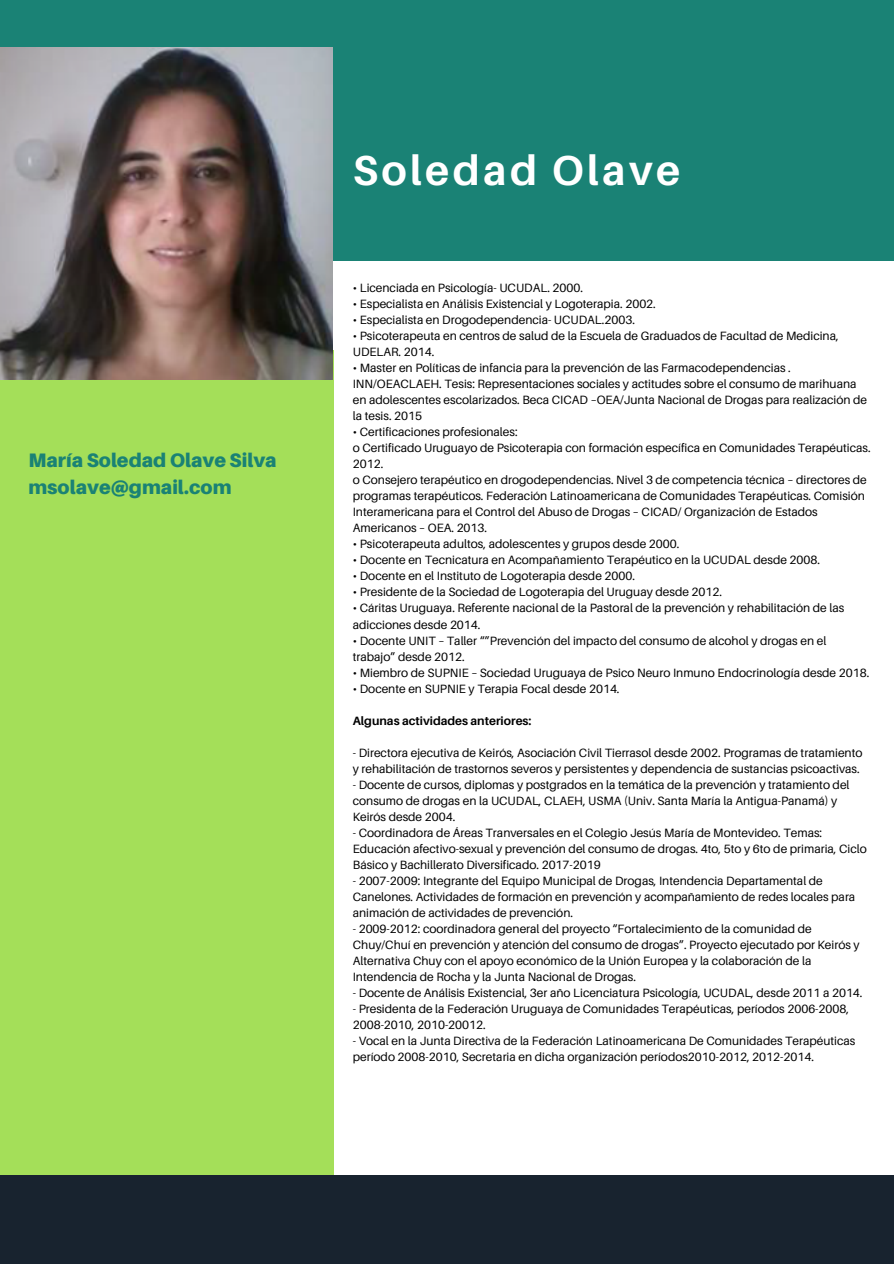
<style>
.page{position:relative;width:894px;height:1264px;background:#fff}
.page>*{position:absolute;margin:0;border:0;box-sizing:border-box;transform-origin:0 0}
.t1{font:700 41.85px "Aileron";letter-spacing:.08em;color:#fff}
.t2{font:900 19.5px/27px "Aileron";color:#1a8275}
.t3{font:12px/16px "Aileron";color:#000}
.t4{font:700 12px "Aileron";color:#000}
</style>
<div class="page">
<div style="left:0;top:349px;width:333px;height:835px;background:#a4df59"></div>
<div style="left:0;top:0;width:893px;height:260px;background:#1a8275"></div>
<div style="left:0;top:1175px;width:893px;height:88px;background:#18232f"></div>
<img style="left:0;top:48px;width:332px;height:332px">
<h2 class="t2" style="left:28px;top:446px;width:250px">María Soledad Olave Silva msolave@gmail.com</h2>
<h1 class="t1" style="left:353px;top:144px;width:329px">Soledad Olave</h1>
<p class="t3" style="left:353px;top:279px;width:232px">• Licenciada en Psicología- UCUDAL. 2000.</p>
<p class="t3" style="left:353px;top:295px;width:304px">• Especialista en Análisis Existencial y Logoterapia. 2002.</p>
<p class="t3" style="left:353px;top:311px;width:283px">• Especialista en Drogodependencia- UCUDAL.2003.</p>
<p class="t3" style="left:353px;top:327px;width:487px">• Psicoterapeuta en centros de salud de la Escuela de Graduados de Facultad de Medicina,<br>UDELAR. 2014.</p>
<p class="t3" style="left:353px;top:360px;width:515px">• Master en Políticas de infancia para la prevención de las Farmacodependencias .<br>INN/OEACLAEH. Tesis: Representaciones sociales y actitudes sobre el consumo de marihuana en adolescentes escolarizados. Beca CICAD –OEA/Junta Nacional de Drogas para realización de la tesis. 2015</p>
<p class="t3" style="left:353px;top:424px;width:519px">• Certificaciones profesionales:<br>o Certificado Uruguayo de Psicoterapia con formación específica en Comunidades Terapéuticas.<br>2012.<br>o Consejero terapéutico en drogodependencias. Nivel 3 de competencia técnica – directores de programas terapéuticos. Federación Latinoamericana de Comunidades Terapéuticas. Comisión Interamericana para el Control del Abuso de Drogas – CICAD/ Organización de Estados Americanos – OEA. 2013.</p>
<p class="t3" style="left:353px;top:536px;width:328px">• Psicoterapeuta adultos, adolescentes y grupos desde 2000.</p>
<p class="t3" style="left:353px;top:552px;width:468px">• Docente en Tecnicatura en Acompañamiento Terapéutico en la UCUDAL desde 2008.</p>
<p class="t3" style="left:353px;top:568px;width:284px">• Docente en el Instituto de Logoterapia desde 2000.</p>
<p class="t3" style="left:353px;top:584px;width:371px">• Presidente de la Sociedad de Logoterapia del Uruguay desde 2012.</p>
<p class="t3" style="left:353px;top:600px;width:493px">• Cáritas Uruguaya. Referente nacional de la Pastoral de la prevención y rehabilitación de las adicciones desde 2014.</p>
<p class="t3" style="left:353px;top:632px;width:475px">• Docente UNIT – Taller “”Prevención del impacto del consumo de alcohol y drogas en el trabajo” desde 2012.</p>
<p class="t3" style="left:353px;top:664px;width:518px">• Miembro de SUPNIE – Sociedad Uruguaya de Psico Neuro Inmuno Endocrinología desde 2018.</p>
<p class="t3" style="left:353px;top:680px;width:268px">• Docente en SUPNIE y Terapia Focal desde 2014.</p>
<p class="t4" style="left:353px;top:713px;width:180px">Algunas actividades anteriores:</p>
<p class="t3" style="left:353px;top:744px;width:511px">- Directora ejecutiva de Keirós, Asociación Civil Tierrasol desde 2002. Programas de tratamiento y rehabilitación de trastornos severos y persistentes y dependencia de sustancias psicoactivas.</p>
<p class="t3" style="left:353px;top:776px;width:498px">- Docente de cursos, diplomas y postgrados en la temática de la prevención y tratamiento del consumo de drogas en la UCUDAL, CLAEH, USMA (Univ. Santa María la Antigua-Panamá) y<br>Keirós desde 2004.</p>
<p class="t3" style="left:353px;top:824px;width:515px">- Coordinadora de Áreas Tranversales en el Colegio Jesús María de Montevideo. Temas:<br>Educación afectivo-sexual y prevención del consumo de drogas. 4to, 5to y 6to de primaria, Ciclo<br>Básico y Bachillerato Diversificado. 2017-2019</p>
<p class="t3" style="left:353px;top:872px;width:504px">- 2007-2009: Integrante del Equipo Municipal de Drogas, Intendencia Departamental de<br>Canelones. Actividades de formación en prevención y acompañamiento de redes locales para animación de actividades de prevención.</p>
<p class="t3" style="left:353px;top:920px;width:508px">- 2009-2012: coordinadora general del proyecto “Fortalecimiento de la comunidad de Chuy/Chuí en prevención y atención del consumo de drogas”. Proyecto ejecutado por Keirós y Alternativa Chuy con el apoyo económico de la Unión Europea y la colaboración de la Intendencia de Rocha y la Junta Nacional de Drogas.</p>
<p class="t3" style="left:353px;top:984px;width:511px">- Docente de Análisis Existencial, 3er año Licenciatura Psicología, UCUDAL, desde 2011 a 2014.</p>
<p class="t3" style="left:353px;top:1000px;width:497px">- Presidenta de la Federación Uruguaya de Comunidades Terapéuticas, períodos 2006-2008,<br>2008-2010, 2010-20012.</p>
<p class="t3" style="left:353px;top:1032px;width:504px">- Vocal en la Junta Directiva de la Federación Latinoamericana De Comunidades Terapéuticas período 2008-2010, Secretaria en dicha organización períodos2010-2012, 2012-2014.</p>
</div>
